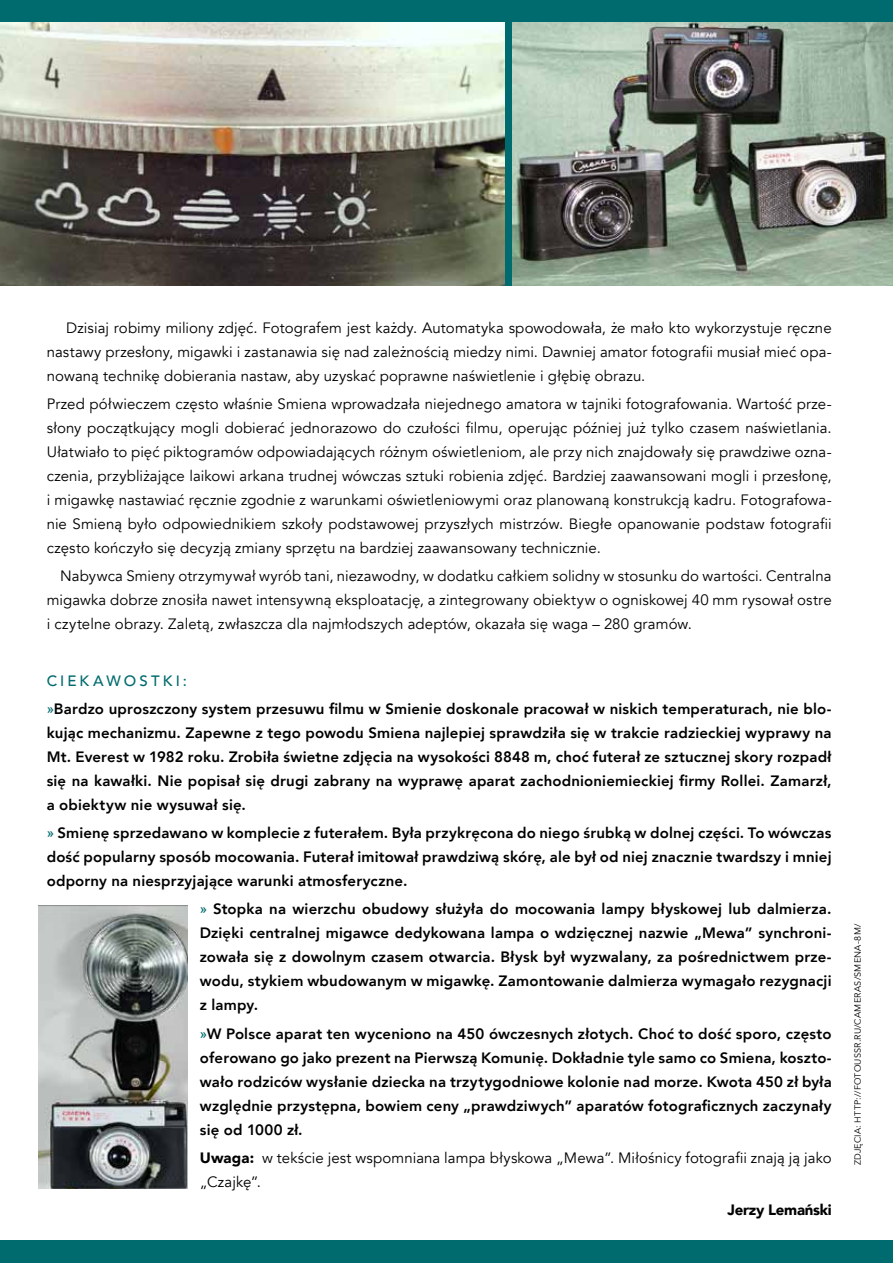
<style>
.page{position:relative;width:893px;height:1263px;background:#fff}
.page>*{position:absolute;margin:0;border:0;box-sizing:border-box;transform-origin:0 0}
.t1{font:15px/24px "Avenir";letter-spacing:.005em;color:#000;text-align:justify}
.t2{font:800 15px/24px "Avenir";letter-spacing:.01em;color:#000;text-align:justify}
.t3{font:900 15px "Avenir";letter-spacing:-.02em;color:#000}
.t4{font:9px "Avenir";letter-spacing:.025em;color:#000}
.s1{font-weight:500;color:#006b6e}
.s2{font-family:"Roboto";font-weight:400;color:#006b6e}
.s3{font-weight:900}
</style>
<div class="page">
<img style="left:512px;top:21px;width:381px;height:264px">
<img style="left:38px;top:906px;width:149px;height:283px">
<div style="left:0;top:1241px;width:893px;height:22px;background:#006b6e"></div>
<div style="left:505px;top:1px;width:7px;height:285px;background:#006b6e"></div>
<img style="left:0;top:21px;width:505px;height:265px">
<div style="left:0;top:0;width:893px;height:21px;background:#006b6e"></div>
<p class="t1" style="left:47px;top:316px;width:786px;text-indent:19px">Dzisiaj robimy miliony zdjęć. Fotografem jest każdy. Automatyka spowodowała, że mało kto wykorzystuje ręczne nastawy przesłony, migawki i zastanawia się nad zależnością miedzy nimi. Dawniej amator fotografii musiał mieć opa&shy;nowaną technikę dobierania nastaw, aby uzyskać poprawne naświetlenie i głębię obrazu.</p>
<p class="t1" style="left:47px;top:392px;width:786px">Przed półwieczem często właśnie Smiena wprowadzała niejednego amatora w tajniki fotografowania. Wartość prze&shy;słony początkujący mogli dobierać jednorazowo do czułości filmu, operując później już tylko czasem naświetlania.<br>Ułatwiało to pięć piktogramów odpowiadających różnym oświetleniom, ale przy nich znajdowały się prawdziwe ozna&shy;czenia, przybliżające laikowi arkana trudnej wówczas sztuki robienia zdjęć. Bardziej zaawansowani mogli i przesłonę, i migawkę nastawiać ręcznie zgodnie z warunkami oświetleniowymi oraz planowaną konstrukcją kadru. Fotografowa&shy;nie Smieną było odpowiednikiem szkoły podstawowej przyszłych mistrzów. Biegłe opanowanie podstaw fotografii często kończyło się decyzją zmiany sprzętu na bardziej zaawansowany technicznie.</p>
<p class="t1" style="left:47px;top:564px;width:786px;text-indent:14px">Nabywca Smieny otrzymywał wyrób tani, niezawodny, w dodatku całkiem solidny w stosunku do wartości. Centralna migawka dobrze znosiła nawet intensywną eksploatację, a zintegrowany obiektyw o ogniskowej 40 mm rysował ostre i czytelne obrazy. Zaletą, zwłaszcza dla najmłodszych adeptów, okazała się waga – 280 gramów.</p>
<p class="t2" style="left:47px;top:666px;width:786px;line-height:28.2px"><span class="s1">CIEKAWOSTKI:<br></span><span class="s2">»</span>Bardzo uproszczony system przesuwu filmu w Smienie doskonale pracował w niskich temperaturach, nie blo-</p>
<p class="t2" style="left:47px;top:721px;width:786px">kując mechanizmu. Zapewne z tego powodu Smiena najlepiej sprawdziła się w trakcie radzieckiej wyprawy na Mt. Everest w 1982 roku. Zrobiła świetne zdjęcia na wysokości 8848 m, choć futerał ze sztucznej skory rozpadł się na kawałki. Nie popisał się drugi zabrany na wyprawę aparat zachodnioniemieckiej firmy Rollei. Zamarzł, a obiektyw nie wysuwał się.</p>
<p class="t2" style="left:47px;top:821px;width:786px"><span class="s2">»</span> Smienę sprzedawano w komplecie z futerałem. Była przykręcona do niego śrubką w dolnej części. To wówczas dość popularny sposób mocowania. Futerał imitował prawdziwą skórę, ale był od niej znacznie twardszy i mniej odporny na niesprzyjające warunki atmosferyczne.</p>
<p class="t2" style="left:200px;top:897px;width:633px"><span class="s2">»</span> Stopka na wierzchu obudowy służyła do mocowania lampy błyskowej lub dalmierza.<br>Dzięki centralnej migawce dedykowana lampa o wdzięcznej nazwie „Mewa” synchroni&shy;zowała się z dowolnym czasem otwarcia. Błysk był wyzwalany, za pośrednictwem prze&shy;wodu, stykiem wbudowanym w migawkę. Zamontowanie dalmierza wymagało rezygnacji z lampy.</p>
<p class="t2" style="left:200px;top:1021px;width:633px"><span class="s2">»</span>W Polsce aparat ten wyceniono na 450 ówczesnych złotych. Choć to dość sporo, często oferowano go jako prezent na Pierwszą Komunię. Dokładnie tyle samo co Smiena, koszto&shy;wało rodziców wysłanie dziecka na trzytygodniowe kolonie nad morze. Kwota 450 zł była względnie przystępna, bowiem ceny „prawdziwych” aparatów fotograficznych zaczynały się od 1000 zł.</p>
<p class="t1" style="left:200px;top:1146px;width:633px"><span class="s3">Uwaga:</span> w tekście jest wspomniana lampa błyskowa „Mewa”. Miłośnicy fotografii znają ją jako „Czajkę”.</p>
<p class="t3" style="left:727px;top:1197px;width:106px">Jerzy Lemański</p>
<p class="t4" style="left:852px;top:1165px;width:243px;rotate:-90deg">Zdjęcia: http://fotoussr.ru/cameras/smena-8m/</p>
</div>
